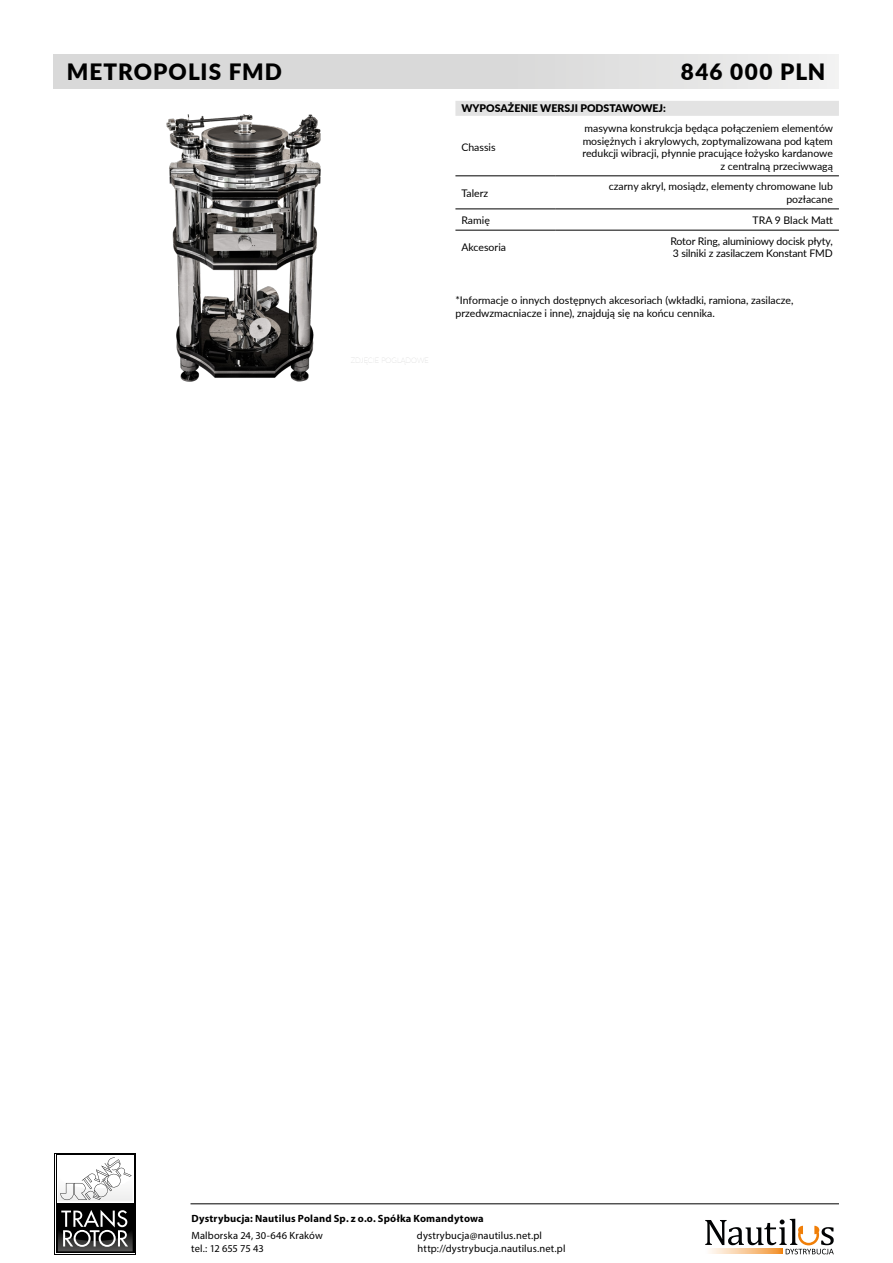
<style>
.page{position:relative;width:893px;height:1263px;background:#fff}
.page>*{position:absolute;margin:0;border:0;box-sizing:border-box;transform-origin:0 0}
.t1{font:900 22.5px "Lato";letter-spacing:.05em;color:#000}
.t2{font:10.5px/12.6px "Lato";color:#000;text-align:right}
.t3{font:10.5px/12.6px "Myriad Pro";letter-spacing:.01em;color:#000}
.t4{font:700 10.5px "Myriad Pro";letter-spacing:.02em;color:#000}
.t5{font:900 10.5px "Lato";color:#000}
</style>
<div class="page">
<svg style="left:705px;top:1219px;width:129px;height:35px"></svg>
<svg style="left:705px;top:1249px;width:77px;height:5px"></svg>
<hr style="left:54px;top:1153px;width:1px;height:102px;background:#000">
<hr style="left:56px;top:1154px;width:1px;height:49px;background:#000">
<hr style="left:56px;top:1154px;width:79px;height:1px;background:#000">
<hr style="left:54px;top:1153px;width:82px;height:1px;background:#000">
<hr style="left:136px;top:1153px;width:1px;height:102px;background:#000">
<hr style="left:134px;top:1154px;width:1px;height:49px;background:#000">
<hr style="left:56px;top:1203px;width:79px;height:1px;background:#000">
<hr style="left:54px;top:1254px;width:82px;height:1px;background:#000">
<div style="left:56px;top:1204px;width:79px;height:49px;background:#000"></div>
<svg style="left:58px;top:1157px;width:75px;height:44px"></svg>
<svg style="left:58px;top:1210px;width:75px;height:41px"></svg>
<hr style="left:191px;top:1203px;width:648px;height:1px;background:#000">
<div style="left:54px;top:54px;width:785px;height:34px;background:linear-gradient(to right,#d3d3d3,#e8e8e8)"></div>
<img style="left:166px;top:114px;width:155px;height:268px">
<div style="left:455px;top:101px;width:384px;height:15px;background:#e3e3e3"></div>
<hr style="left:455px;top:176px;width:101px;height:1px;background:#000">
<hr style="left:556px;top:176px;width:283px;height:1px;background:#000">
<hr style="left:455px;top:209px;width:101px;height:1px;background:#000">
<hr style="left:556px;top:209px;width:283px;height:1px;background:#000">
<hr style="left:455px;top:230px;width:101px;height:1px;background:#000">
<hr style="left:556px;top:230px;width:283px;height:1px;background:#000">
<h1 class="t1" style="left:67px;top:55px;width:217px">METROPOLIS FMD</h1>
<h1 class="t1" style="left:681px;top:55px;width:146px">846 000 PLN</h1>
<p class="t5" style="left:461px;top:100px;width:206px">WYPOSAŻENIE WERSJI PODSTAWOWEJ:</p>
<p class="t2" style="left:461px;top:140px;width:36px">Chassis</p>
<p class="t2" style="left:582px;top:121px;width:252px">masywna konstrukcja będąca połączeniem elementów mosiężnych i akrylowych, zoptymalizowana pod kątem redukcji wibracji, płynnie pracujące łożysko kardanowe z centralną przeciwwagą</p>
<p class="t2" style="left:461px;top:186px;width:28px">Talerz</p>
<p class="t2" style="left:609px;top:180px;width:226px">czarny akryl, mosiądz, elementy chromowane lub pozłacane</p>
<p class="t2" style="left:461px;top:213px;width:30px">Ramię</p>
<p class="t2" style="left:753px;top:213px;width:82px">TRA 9 Black Matt</p>
<p class="t2" style="left:461px;top:240px;width:46px">Akcesoria</p>
<p class="t2" style="left:670px;top:234px;width:164px;text-align:left">Rotor Ring, aluminiowy docisk płyty,<br>3 silniki z zasilaczem Konstant FMD</p>
<p class="t2" style="left:455px;top:294px;width:339px;text-align:left">*Informacje o innych dostępnych akcesoriach (wkładki, ramiona, zasilacze, przedwzmacniacze i inne), znajdują się na końcu cennika.</p>
<p class="t4" style="left:192px;top:1212px;width:294px">Dystrybucja: Nautilus Poland Sp. z o.o. Spółka Komandytowa</p>
<p class="t3" style="left:191px;top:1229px;width:133px">Malborska 24, 30-646 Kraków tel.: 12 655 75 43</p>
<p class="t3" style="left:417px;top:1229px;width:150px">dystrybucja@nautilus.net.pl http://dystrybucja.nautilus.net.pl</p>
</div>
